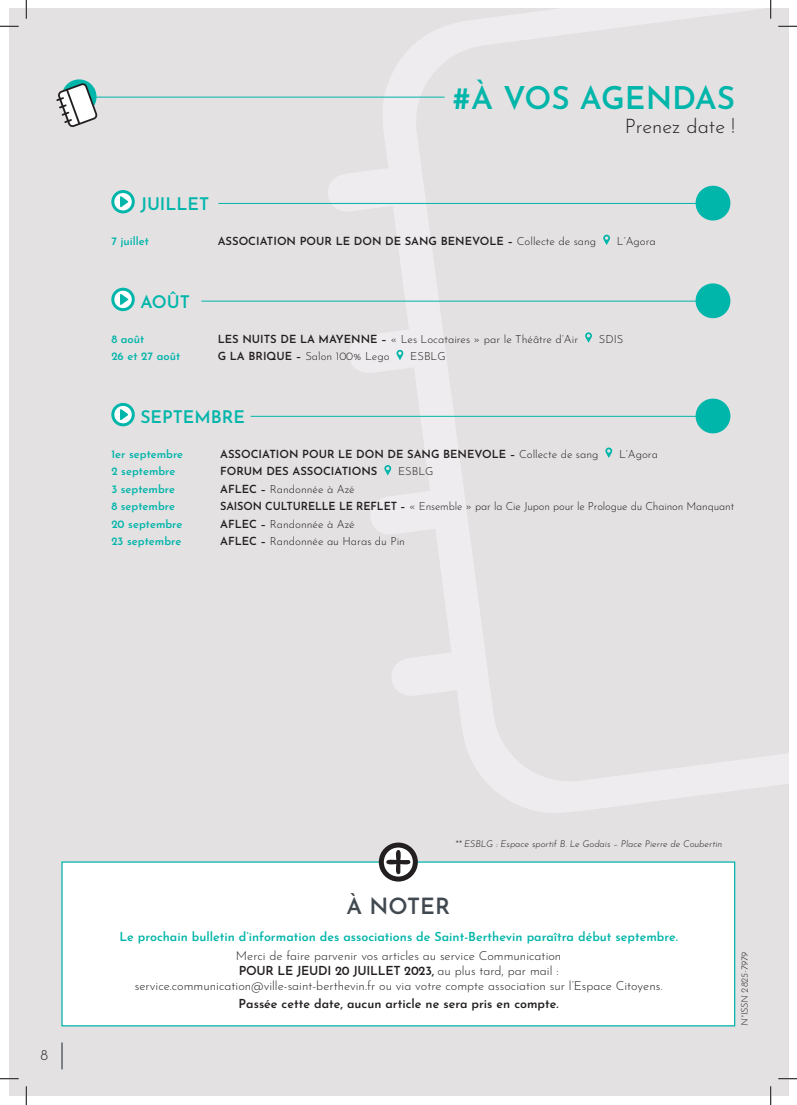
<style>
.page{position:relative;width:797px;height:1105px;background:#fff}
.page>*{position:absolute;margin:0;border:0;box-sizing:border-box;transform-origin:0 0}
.t1{font:600 31.5px "Josefin Sans";color:#00b5a9}
.t2{font:600 22.5px "Josefin Sans";color:#414950}
.t3{font:300 20px "Josefin Sans";color:#231f20}
.t4{font:600 17.5px "Josefin Sans";color:#00b5a9}
.t5{font:300 15px "Josefin Sans";color:#231f20}
.t6{font:300 12.5px/15px "Josefin Sans";color:#231f20;text-align:center}
.t7{font:600 12.5px "Josefin Sans";color:#00b5a9}
.t8{font:600 12.5px "Josefin Sans";color:#231f20}
.t9{font:300 11.25px "Josefin Sans";color:#231f20}
.t10{font:600 11.25px "Josefin Sans";color:#231f20}
.t11{font:600 11.25px "Josefin Sans";color:#00b5a9}
.t12{font:italic 300 9.38px "Josefin Sans";color:#231f20}
.s1{font-weight:300}
.s2{font-weight:600}
</style>
<div class="page">
<div style="left:9px;top:9px;width:779px;height:1087px;background:#e4e1e3"></div>
<svg style="left:326px;top:9px;width:462px;height:804px"></svg>
<hr style="left:61px;top:1042px;width:2px;height:27px;background:#414950">
<hr style="left:76px;top:97px;width:368px;height:1px;background:#00b5a9">
<svg style="left:62px;top:79px;width:34px;height:35px"></svg>
<div style="left:61px;top:861px;width:674px;height:165px;background:#fff;border:1px solid #00b5a9"></div>
<svg style="left:381px;top:845px;width:34px;height:34px"></svg>
<div style="left:379px;top:842px;width:39px;height:39px;border:5px solid #231f20;border-radius:50%"></div>
<svg style="left:386px;top:850px;width:24px;height:24px"></svg>
<svg style="left:56px;top:83px;width:42px;height:44px"></svg>
<svg style="left:113px;top:192px;width:20px;height:20px"></svg>
<div style="left:111px;top:190px;width:24px;height:23px;border:3px solid #00b5a9;border-radius:50%"></div>
<svg style="left:120px;top:196px;width:8px;height:11px"></svg>
<hr style="left:218px;top:203px;width:494px;height:1px;background:#00b5a9">
<div style="left:695px;top:186px;width:35px;height:35px;background:#00b5a9;border-radius:50%"></div>
<svg style="left:603px;top:235px;width:7px;height:10px"></svg>
<svg style="left:113px;top:289px;width:20px;height:21px"></svg>
<div style="left:111px;top:288px;width:24px;height:23px;border:3px solid #00b5a9;border-radius:50%"></div>
<svg style="left:120px;top:294px;width:8px;height:11px"></svg>
<hr style="left:201px;top:301px;width:511px;height:1px;background:#00b5a9">
<div style="left:695px;top:283px;width:35px;height:35px;background:#00b5a9;border-radius:50%"></div>
<svg style="left:585px;top:332px;width:7px;height:11px"></svg>
<svg style="left:396px;top:350px;width:7px;height:10px"></svg>
<svg style="left:113px;top:404px;width:20px;height:21px"></svg>
<div style="left:111px;top:403px;width:24px;height:23px;border:3px solid #00b5a9;border-radius:50%"></div>
<svg style="left:120px;top:409px;width:8px;height:11px"></svg>
<hr style="left:250px;top:416px;width:462px;height:1px;background:#00b5a9">
<div style="left:695px;top:399px;width:35px;height:34px;background:#00b5a9;border-radius:50%"></div>
<svg style="left:605px;top:447px;width:7px;height:11px"></svg>
<svg style="left:384px;top:465px;width:7px;height:10px"></svg>
<svg style="left:0;top:25px;width:19px;height:2px"></svg>
<svg style="left:778px;top:25px;width:19px;height:2px"></svg>
<svg style="left:0;top:1078px;width:19px;height:1px"></svg>
<svg style="left:778px;top:1078px;width:19px;height:1px"></svg>
<svg style="left:25px;top:0;width:2px;height:19px"></svg>
<svg style="left:25px;top:1086px;width:2px;height:19px"></svg>
<svg style="left:770px;top:0;width:1px;height:19px"></svg>
<svg style="left:770px;top:1086px;width:1px;height:19px"></svg>
<h1 class="t1" style="left:453px;top:74px;width:284px">#À VOS AGENDAS</h1>
<h3 class="t3" style="left:625px;top:111px;width:112px">Prenez date !</h3>
<h3 class="t4" style="left:140px;top:191px;width:70px">JUILLET</h3>
<p class="t11" style="left:111px;top:233px;width:39px">7 juillet</p>
<p class="t10" style="left:218px;top:233px;width:380px">ASSOCIATION POUR LE DON DE SANG BENEVOLE – <span class="s1">Collecte de sang</span></p>
<p class="t9" style="left:617px;top:233px;width:40px">L’Agora</p>
<h3 class="t4" style="left:140px;top:288px;width:51px">AOÛT</h3>
<p class="t11" style="left:111px;top:330px;width:34px">8 août</p>
<p class="t9" style="left:218px;top:330px;width:362px"><span class="s2">LES NUITS DE LA MAYENNE –</span> « Les Locataires » par le Théâtre d’Air</p>
<p class="t9" style="left:599px;top:330px;width:26px">SDIS</p>
<p class="t11" style="left:111px;top:348px;width:70px">26 et 27 août</p>
<p class="t9" style="left:218px;top:348px;width:173px"><span class="s2">G LA BRIQUE –</span> Salon 100% Lego</p>
<p class="t9" style="left:410px;top:348px;width:37px">ESBLG</p>
<h3 class="t4" style="left:140px;top:404px;width:106px">SEPTEMBRE</h3>
<p class="t11" style="left:111px;top:445px;width:73px">1er septembre</p>
<p class="t10" style="left:220px;top:445px;width:380px">ASSOCIATION POUR LE DON DE SANG BENEVOLE – <span class="s1">Collecte de sang</span></p>
<p class="t9" style="left:619px;top:445px;width:40px">L’Agora</p>
<p class="t11" style="left:111px;top:463px;width:66px">2 septembre</p>
<p class="t10" style="left:220px;top:463px;width:159px">FORUM DES ASSOCIATIONS</p>
<p class="t9" style="left:398px;top:463px;width:37px">ESBLG</p>
<p class="t11" style="left:111px;top:480px;width:65px">3 septembre</p>
<p class="t9" style="left:220px;top:480px;width:136px"><span class="s2">AFLEC –</span> Randonnée à Azé</p>
<p class="t11" style="left:111px;top:498px;width:65px">8 septembre</p>
<p class="t9" style="left:220px;top:498px;width:515px"><span class="s2">SAISON CULTURELLE LE REFLET –</span> « Ensemble » par la Cie Jupon pour le Prologue du Chainon Manquant</p>
<p class="t11" style="left:111px;top:515px;width:73px">20 septembre</p>
<p class="t9" style="left:220px;top:515px;width:136px"><span class="s2">AFLEC –</span> Randonnée à Azé</p>
<p class="t11" style="left:111px;top:533px;width:71px">23 septembre</p>
<p class="t9" style="left:220px;top:533px;width:186px"><span class="s2">AFLEC –</span> Randonnée au Haras du Pin</p>
<h3 class="t5" style="left:40px;top:1044px;width:9px">8</h3>
<p class="t12" style="left:455px;top:836px;width:269px">** ESBLG : Espace sportif B. Le Godais – Place Pierre de Coubertin</p>
<h2 class="t2" style="left:346px;top:889px;width:105px">À NOTER</h2>
<p class="t7" style="left:119px;top:928px;width:560px">Le prochain bulletin d’information des associations de Saint-Berthevin paraîtra début septembre.</p>
<p class="t6" style="left:135px;top:947px;width:529px">Merci de faire parvenir vos articles au service Communication<br><span class="s2">POUR LE JEUDI 20 JUILLET 2023,</span> au plus tard, par mail : service.communication@ville-saint-berthevin.fr ou via votre compte association sur l’Espace Citoyens.</p>
<p class="t8" style="left:239px;top:995px;width:321px">Passée cette date, aucun article ne sera pris en compte.</p>
<p class="t12" style="left:736px;top:1025px;width:75px;rotate:-90deg">N°ISSN 2825-7979</p>
</div>
